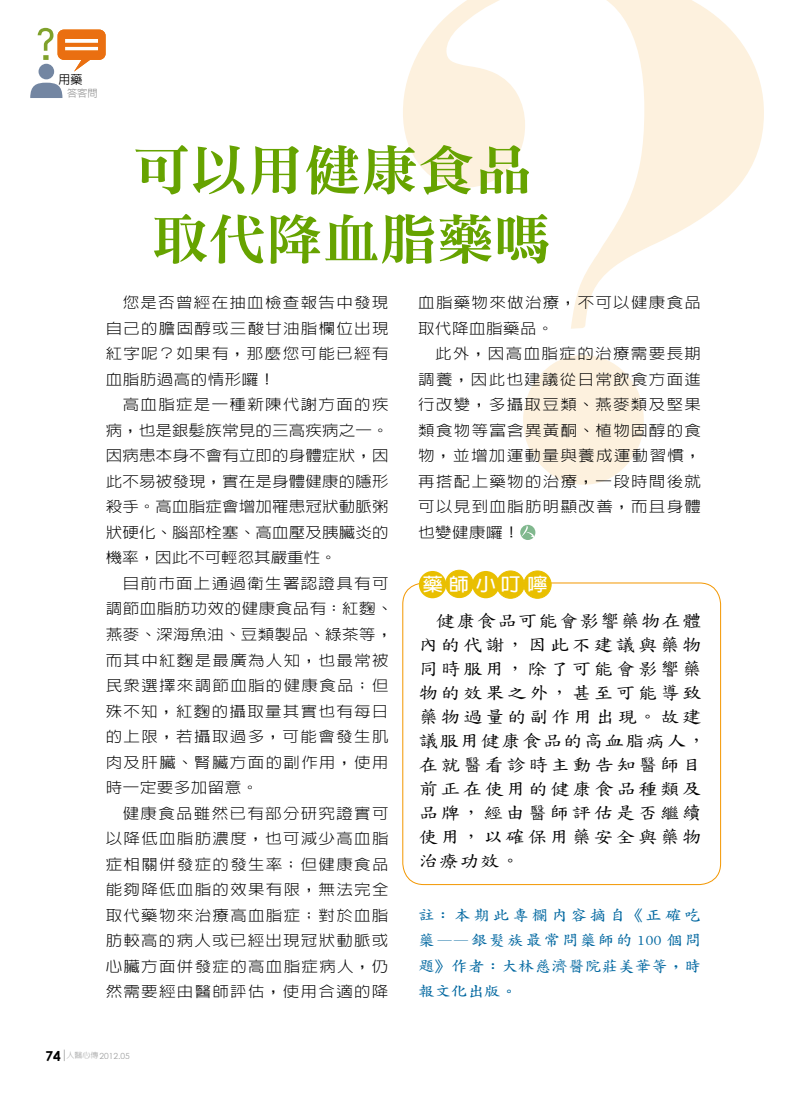
<style>
.page{position:relative;width:808px;height:1106px;background:#fff}
.page>*{position:absolute;margin:0;border:0;box-sizing:border-box;transform-origin:0 0}
.t1{font:54.15px/69.2px "DF Ming Std W9";color:#66a300;text-align:center;scale:1.05 1}
.t2{font:700 18.15px "Lin Gothic";letter-spacing:.315em;color:#fff;scale:1.11 1}
.t3{font:17.55px/24px "DF Kai Shu SB Estd BF";letter-spacing:.13em;color:#000;scale:1.11 1}
.t4{font:300 14.85px/25.5px "Lin Gothic";letter-spacing:.08em;color:#000;text-align:justify;scale:1.11 1}
.t5{font:700 14.85px/25.5px "Zen Kai";letter-spacing:.1em;color:#0067a0;text-align:justify;scale:1.11 1}
.t6{font:500 12.15px "Lin Gothic";color:#000}
.t7{font:300 10.2px "Lin Gothic";color:#848484}
.t8{font:8.4px "Century Gothic";color:#9fa0a0}
.s1{font-weight:700;font-size:13.65px;color:#000}
.s2{font-family:"Lin Gothic";font-weight:300;font-size:7.65px}
</style>
<div class="page">
<svg style="left:64px;top:1049px;width:1px;height:12px"></svg>
<svg style="left:30px;top:83px;width:32px;height:15px"></svg>
<div style="left:39px;top:64px;width:15px;height:15px;background:#7386a2;border-radius:50%"></div>
<svg style="left:38px;top:28px;width:68px;height:44px"></svg>
<svg style="left:403px;top:0;width:361px;height:329px"></svg>
<svg style="left:523px;top:355px;width:121px;height:130px"></svg>
<div style="left:520px;top:525px;width:15px;height:15px;background:#81b88e;border-radius:50%"></div>
<svg style="left:521px;top:525px;width:13px;height:13px"></svg>
<div style="left:403px;top:583px;width:318px;height:301px;border:1px solid #f39700;border-radius:21px"></div>
<div style="left:419px;top:571px;width:27px;height:27px;background:#e9bf00;border-radius:50%"></div>
<div style="left:472px;top:571px;width:27px;height:27px;background:#e9bf00;border-radius:50%"></div>
<div style="left:446px;top:570px;width:27px;height:27px;background:#e9bf00;border-radius:50%"></div>
<div style="left:445px;top:570px;width:28px;height:28px;border:1px solid #e9bf00;border-radius:50%"></div>
<div style="left:497px;top:571px;width:27px;height:27px;background:#e9bf00;border-radius:50%"></div>
<div style="left:497px;top:570px;width:27px;height:28px;border:1px solid #e9bf00;border-radius:50%"></div>
<div style="left:524px;top:571px;width:27px;height:27px;background:#e9bf00;border-radius:50%"></div>
<div style="left:524px;top:570px;width:27px;height:28px;border:1px solid #e9bf00;border-radius:50%"></div>
<p class="t6" style="left:58px;top:73px;width:26px">用藥</p>
<p class="t7" style="left:67px;top:88px;width:32px">答客問</p>
<h1 class="t1" style="left:133px;top:134px;width:400px">可以用健康食品取代降血脂藥嗎</h1>
<p class="t4" style="left:106px;top:290px;width:256px;text-indent:17px">您是否曾經在抽血檢查報告中發現自己的膽固醇或三酸甘油脂欄位出現紅字呢？如果有，那麼您可能已經有血脂肪過高的情形囉！</p>
<p class="t4" style="left:106px;top:392px;width:256px;text-indent:17px">高血脂症是一種新陳代謝方面的疾病，也是銀髮族常見的三高疾病之一。因病患本身不會有立即的身體症狀，因此不易被發現，實在是身體健康的隱形殺手。高血脂症會增加罹患冠狀動脈粥狀硬化、腦部栓塞、高血壓及胰臟炎的機率，因此不可輕忽其嚴重性。</p>
<p class="t4" style="left:106px;top:570px;width:260px;text-align:left;text-indent:17px">目前市面上通過衛生署認證具有可調節血脂肪功效的健康食品有：紅麴、燕麥、深海魚油、豆類製品、綠茶等，而其中紅麴是最廣為人知，也最常被民眾選擇來調節血脂的健康食品；但殊不知，紅麴的攝取量其實也有每日的上限，若攝取過多，可能會發生肌肉及肝臟、腎臟方面的副作用，使用時一定要多加留意。</p>
<p class="t4" style="left:106px;top:800px;width:256px;text-indent:17px">健康食品雖然已有部分研究證實可以降低血脂肪濃度，也可減少高血脂症相關併發症的發生率；但健康食品能夠降低血脂的效果有限，無法完全取代藥物來治療高血脂症；對於血脂肪較高的病人或已經出現冠狀動脈或心臟方面併發症的高血脂症病人，仍然需要經由醫師評估，使用合適的降</p>
<p class="t4" style="left:418px;top:290px;width:256px">血脂藥物來做治療，不可以健康食品取代降血脂藥品。</p>
<p class="t4" style="left:418px;top:341px;width:256px;text-indent:17px">此外，因高血脂症的治療需要長期調養，因此也建議從日常飲食方面進行改變，多攝取豆類、燕麥類及堅果類食物等富含異黃酮、植物固醇的食物，並增加運動量與養成運動習慣，再搭配上藥物的治療，一段時間後就可以見到血脂肪明顯改善，而且身體也變健康囉！</p>
<p class="t2" style="left:423px;top:575px;width:114px">藥師小叮嚀</p>
<p class="t3" style="left:419px;top:609px;width:261px;text-indent:17px">健康食品可能會影響藥物在體內的代謝，因此不建議與藥物同時服用，除了可能會影響藥物的效果之外，甚至可能導致藥物過量的副作用出現。故建議服用健康食品的高血脂病人，在就醫看診時主動告知醫師目前正在使用的健康食品種類及品牌，經由醫師評估是否繼續使用，以確保用藥安全與藥物治療功效。</p>
<p class="t5" style="left:418px;top:902px;width:256px">註：本期此專欄內容摘自《正確吃藥——銀髮族最常問藥師的 100 個問題》作者：大林慈濟醫院莊美華等，時報文化出版。</p>
<p class="t8" style="left:45px;top:1050px;width:86px"><span class="s1">74</span> <span class="s2">人醫心傳</span>2012.05</p>
</div>
